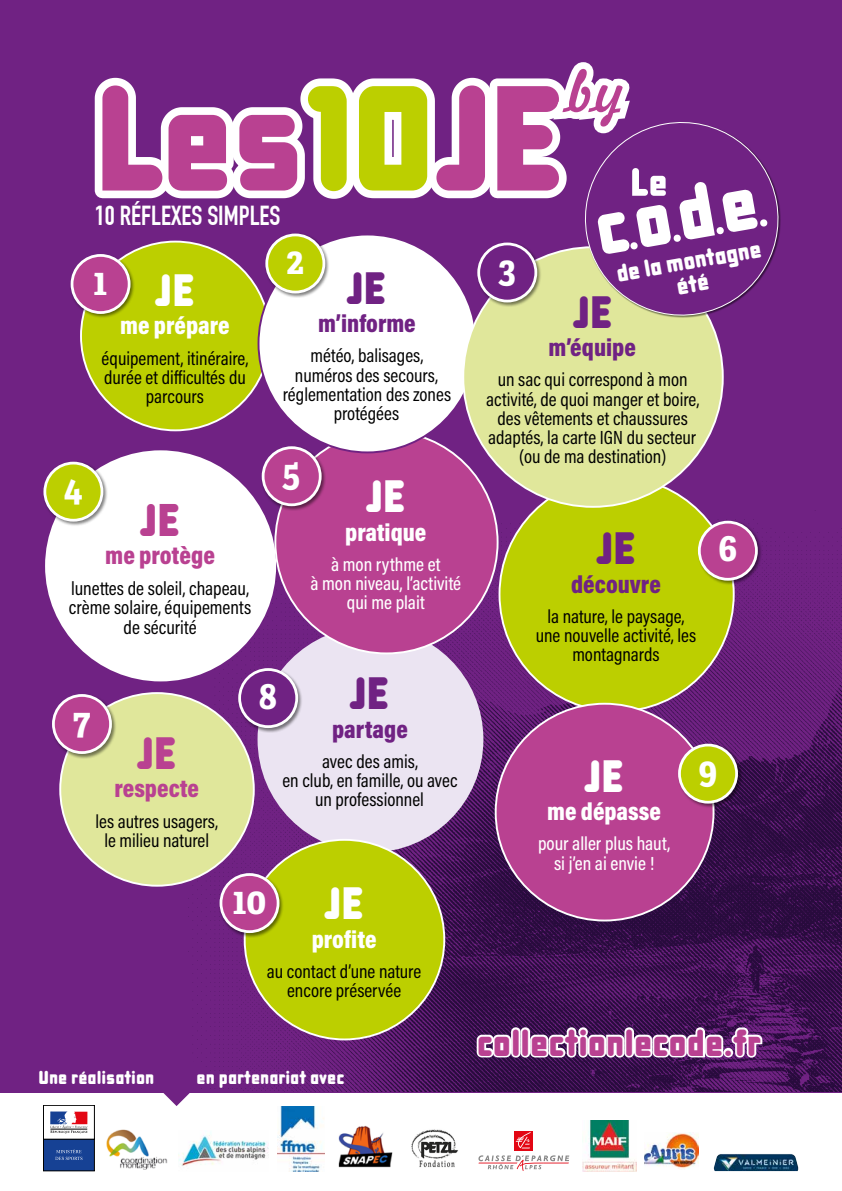
<style>
.page{position:relative;width:842px;height:1191px;background:#fff}
.page>*{position:absolute;margin:0;border:0;box-sizing:border-box;transform-origin:0 0}
.t1{font:153.7px "DBXL Nightfever Normal";letter-spacing:-.02em;color:#b94191}
.t2{font:57.6px "Freehand 521 BT Regular C";color:#b94191}
.t3{font:46.6px "DBXL Nightfever Normal";color:#b94191}
.t4{font:46.1px "DBXL Nightfever Normal";color:#702283}
.t5{font:46.1px "DBXL Nightfever Normal";color:#fff}
.t6{font:46.1px "DBXL Nightfever Normal";color:#b94191}
.t7{font:38.4px "DBXL Nightfever Normal";color:#b94191}
.t8{font:700 38.4px "Adelle Condensed";color:#fff}
.t9{font:700 26.9px "DIN Condensed";color:#fff}
.t10{font:900 25.2px "Acumin Pro Cond";color:#b94191}
.t11{font:900 25px "Acumin Pro Cond";color:#fff}
.t12{font:900 25px "Acumin Pro Cond";color:#702283}
.t13{font:25px/23.1px "DBXL Nightfever Normal";color:#fff;text-align:center}
.t14{font:900 25px "Acumin Pro Cond";letter-spacing:.005em;color:#b94191}
.t15{font:19.4px/19.4px "Acumin Pro Cond";color:#000;text-align:center}
.t16{font:19.2px/19.2px "Acumin Pro Cond";color:#000;text-align:center}
.t17{font:500 19.2px/19.2px "Acumin Pro Cond";color:#fff;text-align:center}
.t18{font:19.2px "DBXL Nightfever Normal";color:#fff}
.s1{color:#bccf00}
</style>
<div class="page">
<div style="left:0;top:0;width:842px;height:1092px;background:#702283"></div>
<img style="left:175px;top:506px;width:667px;height:585px">
<svg style="left:146px;top:1044px;width:61px;height:62px"></svg>
<div style="left:499px;top:477px;width:235px;height:234px;background:#bccf00;border-radius:50%"></div>
<div style="left:258px;top:626px;width:225px;height:226px;background:#ebe4f2;border-radius:50%"></div>
<div style="left:45px;top:450px;width:231px;height:231px;background:#fff;border-radius:50%"></div>
<div style="left:275px;top:431px;width:223px;height:222px;background:#b94191;border-radius:50%"></div>
<div style="left:496px;top:703px;width:217px;height:217px;background:#b94191;border-radius:50%"></div>
<div style="left:60px;top:693px;width:194px;height:192px;background:#e0e79b;border-radius:50%"></div>
<div style="left:81px;top:242px;width:189px;height:188px;background:#bccf00;border-radius:50%"></div>
<div style="left:245px;top:839px;width:199px;height:200px;background:#bccf00;border-radius:50%"></div>
<div style="left:258px;top:234px;width:218px;height:218px;background:#fff;border-radius:50%"></div>
<div style="left:463px;top:247px;width:260px;height:260px;background:#e0e79b;border-radius:50%"></div>
<svg style="left:591px;top:171px;width:190px;height:153px"></svg>
<svg style="left:94px;top:62px;width:673px;height:192px"></svg>
<div style="left:237px;top:667px;width:66px;height:66px;background:#000;opacity:.5"></div>
<div style="left:240px;top:669px;width:57px;height:57px;background:#702283;border-radius:50%"></div>
<div style="left:238px;top:668px;width:60px;height:60px;border:3px solid #fff;border-radius:50%"></div>
<div style="left:677px;top:742px;width:66px;height:66px;background:#000;opacity:.5"></div>
<div style="left:679px;top:745px;width:58px;height:57px;background:#bccf00;border-radius:50%"></div>
<div style="left:678px;top:743px;width:60px;height:60px;border:3px solid #fff;border-radius:50%"></div>
<div style="left:218px;top:872px;width:66px;height:66px;background:#000;opacity:.5"></div>
<div style="left:221px;top:874px;width:57px;height:57px;background:#b94191;border-radius:50%"></div>
<div style="left:220px;top:873px;width:59px;height:60px;border:3px solid #fff;border-radius:50%"></div>
<div style="left:69px;top:253px;width:66px;height:66px;background:#000;opacity:.5"></div>
<div style="left:72px;top:255px;width:57px;height:57px;background:#b94191;border-radius:50%"></div>
<div style="left:71px;top:254px;width:60px;height:60px;border:3px solid #fff;border-radius:50%"></div>
<div style="left:264px;top:232px;width:66px;height:66px;background:#000;opacity:.5"></div>
<div style="left:267px;top:235px;width:57px;height:57px;background:#bccf00;border-radius:50%"></div>
<div style="left:265px;top:233px;width:60px;height:60px;border:3px solid #fff;border-radius:50%"></div>
<div style="left:476px;top:241px;width:66px;height:66px;background:#000;opacity:.5"></div>
<div style="left:479px;top:244px;width:57px;height:57px;background:#702283;border-radius:50%"></div>
<div style="left:477px;top:242px;width:60px;height:60px;border:3px solid #fff;border-radius:50%"></div>
<div style="left:697px;top:519px;width:66px;height:66px;background:#000;opacity:.5"></div>
<div style="left:699px;top:522px;width:57px;height:57px;background:#b94191;border-radius:50%"></div>
<div style="left:698px;top:521px;width:60px;height:59px;border:3px solid #fff;border-radius:50%"></div>
<div style="left:261px;top:445px;width:65px;height:66px;background:#000;opacity:.5"></div>
<div style="left:263px;top:448px;width:57px;height:57px;background:#b94191;border-radius:50%"></div>
<div style="left:262px;top:446px;width:60px;height:60px;border:3px solid #fff;border-radius:50%"></div>
<div style="left:42px;top:460px;width:66px;height:66px;background:#000;opacity:.5"></div>
<div style="left:45px;top:463px;width:57px;height:57px;background:#bccf00;border-radius:50%"></div>
<div style="left:43px;top:462px;width:60px;height:59px;border:3px solid #fff;border-radius:50%"></div>
<div style="left:51px;top:693px;width:66px;height:66px;background:#000;opacity:.5"></div>
<div style="left:53px;top:695px;width:58px;height:57px;background:#b94191;border-radius:50%"></div>
<div style="left:52px;top:694px;width:60px;height:60px;border:3px solid #fff;border-radius:50%"></div>
<svg style="left:473px;top:1024px;width:291px;height:36px;background:#9d86a8"></svg>
<img style="left:645px;top:1132px;width:54px;height:37px">
<img style="left:714px;top:1154px;width:85px;height:17px">
<img style="left:106px;top:1129px;width:61px;height:41px">
<div style="left:43px;top:1105px;width:52px;height:34px;border:1px solid #000"></div>
<svg style="left:50px;top:1111px;width:37px;height:22px"></svg>
<div style="left:43px;top:1139px;width:51px;height:31px;background:#164194"></div>
<div style="left:43px;top:1139px;width:52px;height:32px;border:1px solid #000"></div>
<svg style="left:55px;top:1149px;width:27px;height:11px"></svg>
<img style="left:338px;top:1125px;width:55px;height:43px">
<img style="left:178px;top:1132px;width:91px;height:34px">
<img style="left:278px;top:1106px;width:46px;height:65px">
<img style="left:411px;top:1129px;width:47px;height:39px">
<img style="left:582px;top:1120px;width:54px;height:51px">
<svg style="left:514px;top:1131px;width:19px;height:19px"></svg>
<svg style="left:516px;top:1131px;width:15px;height:17px"></svg>
<svg style="left:478px;top:1155px;width:91px;height:16px"></svg>
<h2 class="t2" style="left:568px;top:52px;width:59px">by</h2>
<h1 class="t1" style="left:95px;top:54px;width:472px">Les<span class="s1">10</span>JE</h1>
<h3 class="t9" style="left:95px;top:200px;width:187px">10 RÉFLEXES SIMPLES</h3>
<h3 class="t8" style="left:93px;top:253px;width:16px">1</h3>
<h3 class="t5" style="left:155px;top:265px;width:41px">JE</h3>
<h3 class="t11" style="left:120px;top:309px;width:111px">me prépare</h3>
<p class="t16" style="left:102px;top:348px;width:148px">équipement, itinéraire, durée et difficultés du parcours</p>
<h3 class="t8" style="left:64px;top:460px;width:20px">4</h3>
<h3 class="t3" style="left:140px;top:494px;width:42px">JE</h3>
<h3 class="t10" style="left:105px;top:539px;width:111px">me protège</h3>
<p class="t15" style="left:69px;top:578px;width:184px">lunettes de soleil, chapeau, crème solaire, équipements de sécurité</p>
<h3 class="t8" style="left:73px;top:692px;width:19px">7</h3>
<h3 class="t6" style="left:137px;top:728px;width:41px">JE</h3>
<h3 class="t14" style="left:114px;top:772px;width:86px">respecte</h3>
<p class="t16" style="left:95px;top:811px;width:124px">les autres usagers, le milieu naturel</p>
<h3 class="t13" style="left:614px;top:262px;width:148px;rotate:-10deg">de la montagne été</h3>
<h3 class="t8" style="left:286px;top:232px;width:19px">2</h3>
<h3 class="t8" style="left:498px;top:241px;width:19px">3</h3>
<h3 class="t4" style="left:346px;top:263px;width:41px">JE</h3>
<h3 class="t12" style="left:318px;top:307px;width:99px">m’informe</h3>
<p class="t16" style="left:283px;top:346px;width:170px">météo, balisages, numéros des secours, réglementation des zones protégées</p>
<h3 class="t4" style="left:573px;top:287px;width:41px">JE</h3>
<h3 class="t12" style="left:549px;top:331px;width:89px">m’équipe</h3>
<p class="t16" style="left:486px;top:370px;width:215px">un sac qui correspond à mon activité, de quoi manger et boire, des vêtements et chaussures adaptés, la carte IGN du secteur (ou de ma destination)</p>
<h3 class="t8" style="left:283px;top:445px;width:19px">5</h3>
<h3 class="t5" style="left:366px;top:471px;width:41px">JE</h3>
<h3 class="t11" style="left:345px;top:516px;width:83px">pratique</h3>
<p class="t17" style="left:310px;top:554px;width:152px">à mon rythme et<br>à mon niveau, l’activité qui me plait</p>
<h3 class="t4" style="left:596px;top:523px;width:41px">JE</h3>
<h3 class="t12" style="left:571px;top:568px;width:91px">découvre</h3>
<p class="t16" style="left:536px;top:606px;width:162px">la nature, le paysage, une nouvelle activité, les montagnards</p>
<h3 class="t8" style="left:718px;top:519px;width:20px">6</h3>
<h3 class="t4" style="left:350px;top:668px;width:41px">JE</h3>
<h3 class="t12" style="left:332px;top:713px;width:77px">partage</h3>
<p class="t16" style="left:282px;top:751px;width:177px">avec des amis,<br>en club, en famille, ou avec un professionnel</p>
<h3 class="t8" style="left:259px;top:666px;width:19px">8</h3>
<h3 class="t5" style="left:584px;top:750px;width:41px">JE</h3>
<h3 class="t11" style="left:547px;top:795px;width:115px">me dépasse</h3>
<p class="t17" style="left:538px;top:833px;width:134px">pour aller plus haut, si j’en ai envie !</p>
<h3 class="t8" style="left:698px;top:742px;width:20px">9</h3>
<h3 class="t5" style="left:324px;top:878px;width:41px">JE</h3>
<h3 class="t11" style="left:312px;top:922px;width:66px">profite</h3>
<p class="t16" style="left:267px;top:961px;width:156px">au contact d’une nature encore préservée</p>
<h3 class="t8" style="left:232px;top:871px;width:36px">10</h3>
<p class="t18" style="left:39px;top:1066px;width:117px">Une réalisation</p>
<p class="t18" style="left:197px;top:1066px;width:149px">en partenariat avec</p>
<h3 class="t7" style="left:477px;top:1021px;width:286px">collectionlecode.fr</h3>
</div>
